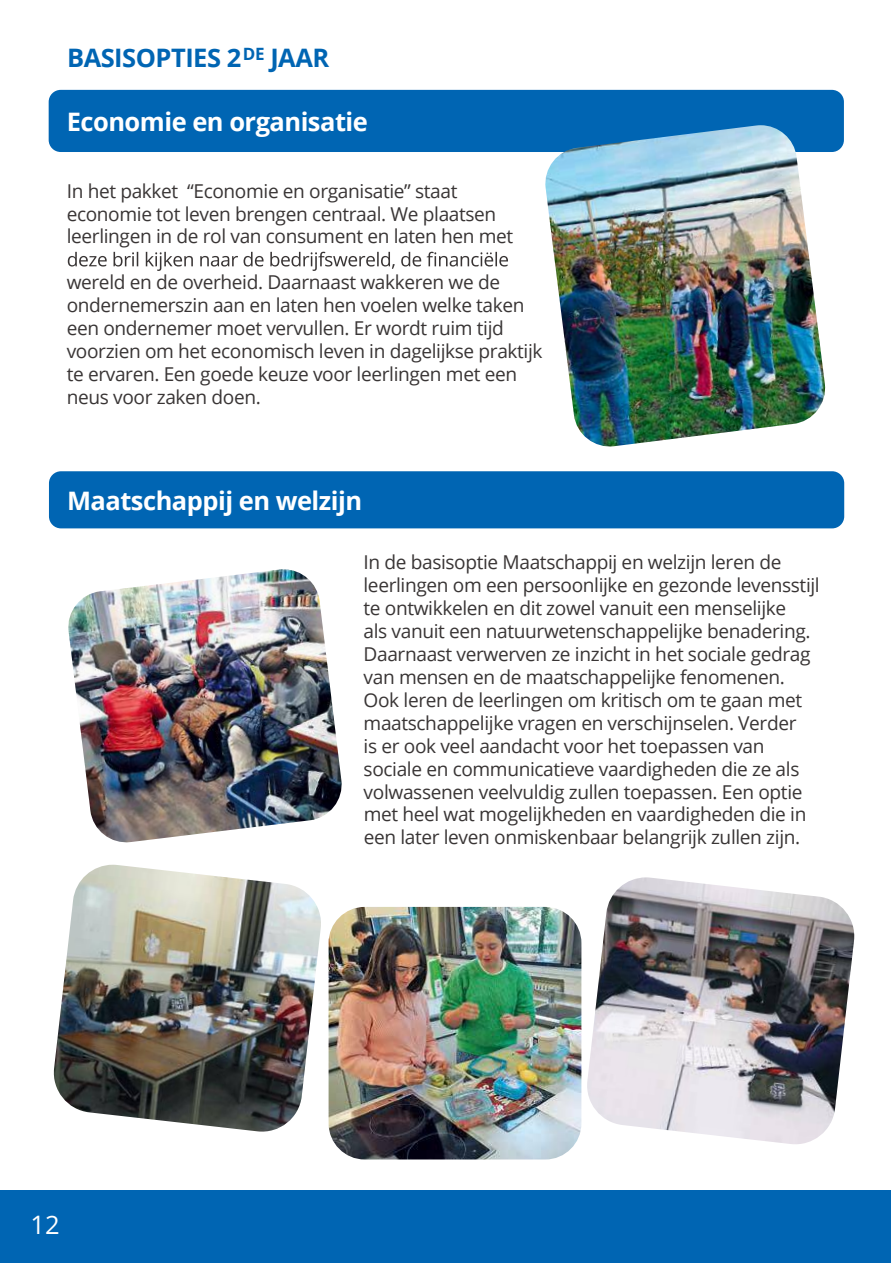
<style>
.page{position:relative;width:891px;height:1263px;background:#fff}
.page>*{position:absolute;margin:0;border:0;box-sizing:border-box;transform-origin:0 0}
.t1{font:700 25.5px "Open Sans";letter-spacing:-.02em;color:#fff}
.t2{font:700 25.5px "Open Sans";letter-spacing:-.02em;color:#0065b3}
.t3{font:25.5px "Open Sans";color:#fff}
.t4{font:19.05px/23px "Open Sans";letter-spacing:-.02em;color:#393535}
</style>
<div class="page">
<div style="left:49px;top:471px;width:794px;height:57px;background:#0065b3;border-radius:12px"></div>
<img style="left:53px;top:865px;width:268px;height:267px">
<svg style="left:68px;top:252px;width:440px;height:19px"></svg>
<div style="left:49px;top:90px;width:794px;height:62px;background:#0065b3;border-radius:12px"></div>
<img style="left:587px;top:877px;width:268px;height:267px">
<img style="left:328px;top:907px;width:253px;height:253px">
<img style="left:68px;top:569px;width:274px;height:274px">
<img style="left:545px;top:125px;width:281px;height:322px">
<div style="left:0;top:1191px;width:890px;height:72px;background:#0065b3"></div>
<h1 class="t2" style="left:67px;top:47px;width:264px">BASISOPTIES 2<sup>DE</sup> JAAR</h1>
<h1 class="t1" style="left:67px;top:111px;width:302px">Economie en organisatie</h1>
<p class="t4" style="left:67px;top:181px;width:448px">In het pakket “Economie en organisatie” staat economie tot leven brengen centraal. We plaatsen leerlingen in de rol van consument en laten hen met</p>
<p class="t4" style="left:67px;top:273px;width:477px">wereld en de overheid. Daarnaast wakkeren we de ondernemerszin aan en laten hen voelen welke taken een ondernemer moet vervullen. Er wordt ruim tijd voorzien om het economisch leven in dagelijkse praktijk te ervaren. Een goede keuze voor leerlingen met een neus voor zaken doen.</p>
<h1 class="t1" style="left:67px;top:490px;width:296px">Maatschappij en welzijn</h1>
<p class="t4" style="left:363px;top:553px;width:457px">In de basisoptie Maatschappij en welzijn leren de leerlingen om een persoonlijke en gezonde levensstijl te ontwikkelen en dit zowel vanuit een menselijke<br>als vanuit een natuurwetenschappelijke benadering.<br>Daarnaast verwerven ze inzicht in het sociale gedrag van mensen en de maatschappelijke fenomenen.<br>Ook leren de leerlingen om kritisch om te gaan met maatschappelijke vragen en verschijnselen. Verder<br>is er ook veel aandacht voor het toepassen van sociale en communicatieve vaardigheden die ze als volwassenen veelvuldig zullen toepassen. Een optie met heel wat mogelijkheden en vaardigheden die in een later leven onmiskenbaar belangrijk zullen zijn.</p>
<h1 class="t3" style="left:31px;top:1214px;width:31px">12</h1>
</div>
